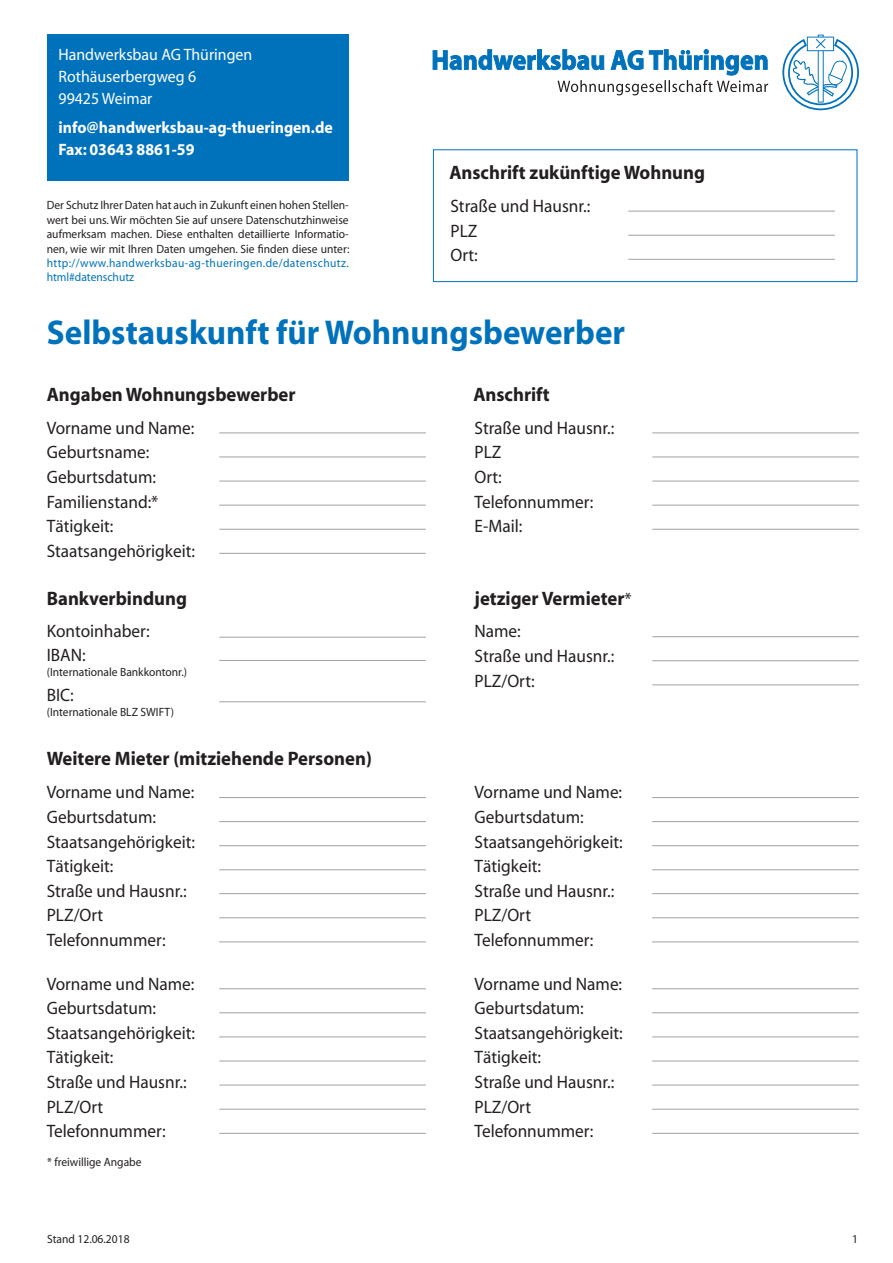
<style>
.page{position:relative;width:893px;height:1263px;background:#fff}
.page>*{position:absolute;margin:0;border:0;box-sizing:border-box;transform-origin:0 0}
.t1{font:700 34.5px "Myriad";color:#0072bc;scale:.96 1}
.t2{font:700 19.5px "Myriad";color:#231f20;scale:.96 1}
.t3{font:18px "Myriad";color:#231f20;scale:.96 1}
.t4{font:16.5px "Myriad";color:#fff;scale:.96 1}
.t5{font:700 16.5px "Myriad";color:#fff;scale:.96 1}
.t6{font:12px/14.4px "Myriad";color:#231f20;text-align:justify;scale:.96 1}
.s1{color:#0072bc}
.s2{font-weight:400;font-size:18px}
</style>
<div class="page">
<div style="left:47px;top:34px;width:302px;height:147px;background:#0072bc"></div>
<svg style="left:782px;top:35px;width:77px;height:76px"></svg>
<svg style="left:433px;top:49px;width:335px;height:46px"></svg>
<hr style="left:652px;top:432px;width:207px;height:1px;background:#a0a1a5">
<hr style="left:652px;top:636px;width:207px;height:1px;background:#a0a1a5">
<hr style="left:652px;top:457px;width:207px;height:1px;background:#a0a1a5">
<hr style="left:652px;top:660px;width:207px;height:1px;background:#a0a1a5">
<hr style="left:652px;top:505px;width:207px;height:1px;background:#a0a1a5">
<hr style="left:652px;top:481px;width:207px;height:1px;background:#a0a1a5">
<hr style="left:652px;top:684px;width:207px;height:1px;background:#a0a1a5">
<hr style="left:219px;top:432px;width:207px;height:1px;background:#a0a1a5">
<hr style="left:219px;top:797px;width:207px;height:1px;background:#a0a1a5">
<hr style="left:219px;top:988px;width:207px;height:1px;background:#a0a1a5">
<hr style="left:652px;top:797px;width:207px;height:1px;background:#a0a1a5">
<hr style="left:652px;top:988px;width:207px;height:1px;background:#a0a1a5">
<hr style="left:219px;top:637px;width:207px;height:1px;background:#a0a1a5">
<hr style="left:219px;top:457px;width:207px;height:1px;background:#a0a1a5">
<hr style="left:219px;top:821px;width:207px;height:1px;background:#a0a1a5">
<hr style="left:219px;top:1012px;width:207px;height:1px;background:#a0a1a5">
<hr style="left:652px;top:821px;width:207px;height:1px;background:#a0a1a5">
<hr style="left:652px;top:1012px;width:207px;height:1px;background:#a0a1a5">
<hr style="left:219px;top:660px;width:207px;height:1px;background:#a0a1a5">
<hr style="left:219px;top:505px;width:207px;height:1px;background:#a0a1a5">
<hr style="left:219px;top:869px;width:207px;height:1px;background:#a0a1a5">
<hr style="left:219px;top:893px;width:207px;height:1px;background:#a0a1a5">
<hr style="left:219px;top:1085px;width:207px;height:1px;background:#a0a1a5">
<hr style="left:219px;top:917px;width:207px;height:1px;background:#a0a1a5">
<hr style="left:219px;top:1109px;width:207px;height:1px;background:#a0a1a5">
<hr style="left:219px;top:1061px;width:207px;height:1px;background:#a0a1a5">
<hr style="left:652px;top:869px;width:207px;height:1px;background:#a0a1a5">
<hr style="left:652px;top:893px;width:207px;height:1px;background:#a0a1a5">
<hr style="left:652px;top:1085px;width:207px;height:1px;background:#a0a1a5">
<hr style="left:652px;top:917px;width:207px;height:1px;background:#a0a1a5">
<hr style="left:652px;top:1109px;width:207px;height:1px;background:#a0a1a5">
<hr style="left:652px;top:1061px;width:207px;height:1px;background:#a0a1a5">
<hr style="left:219px;top:701px;width:207px;height:1px;background:#a0a1a5">
<hr style="left:219px;top:481px;width:207px;height:1px;background:#a0a1a5">
<hr style="left:219px;top:845px;width:207px;height:1px;background:#a0a1a5">
<hr style="left:219px;top:1036px;width:207px;height:1px;background:#a0a1a5">
<hr style="left:652px;top:845px;width:207px;height:1px;background:#a0a1a5">
<hr style="left:652px;top:1036px;width:207px;height:1px;background:#a0a1a5">
<hr style="left:219px;top:529px;width:207px;height:1px;background:#a0a1a5">
<hr style="left:219px;top:553px;width:207px;height:1px;background:#a0a1a5">
<hr style="left:219px;top:941px;width:207px;height:1px;background:#a0a1a5">
<hr style="left:219px;top:1133px;width:207px;height:1px;background:#a0a1a5">
<hr style="left:652px;top:941px;width:207px;height:1px;background:#a0a1a5">
<hr style="left:652px;top:1133px;width:207px;height:1px;background:#a0a1a5">
<hr style="left:652px;top:529px;width:207px;height:1px;background:#a0a1a5">
<hr style="left:628px;top:211px;width:207px;height:1px;background:#a0a1a5">
<hr style="left:628px;top:235px;width:207px;height:1px;background:#a0a1a5">
<hr style="left:628px;top:259px;width:207px;height:1px;background:#a0a1a5">
<div style="left:433px;top:149px;width:424px;height:133px;border:1px solid #0072bc"></div>
<p class="t4" style="left:59px;top:46px;width:203px">Handwerksbau AG Thüringen</p>
<p class="t4" style="left:59px;top:68px;width:145px">Rothäuserbergweg 6</p>
<p class="t4" style="left:59px;top:90px;width:99px">99425 Weimar</p>
<p class="t5" style="left:59px;top:119px;width:287px">info@handwerksbau-ag-thueringen.de</p>
<p class="t5" style="left:59px;top:141px;width:143px">Fax: 03643 8861-59</p>
<p class="t6" style="left:47px;top:199px;width:317px">Der Schutz Ihrer Daten hat auch in Zukunft einen hohen Stellen&shy;wert bei uns. Wir möchten Sie auf unsere Datenschutzhinweise aufmerksam machen. Diese enthalten detaillierte Informatio&shy;nen, wie wir mit Ihren Daten umgehen. Sie finden diese unter: <span class="s1">http://www.handwerksbau-ag-thueringen.de/datenschutz. html#datenschutz</span></p>
<p class="t2" style="left:449px;top:162px;width:268px">Anschrift zukünftige Wohnung</p>
<p class="t3" style="left:450px;top:197px;width:147px">Straße und Hausnr.:</p>
<p class="t3" style="left:450px;top:222px;width:30px">PLZ</p>
<p class="t3" style="left:450px;top:246px;width:30px">Ort:</p>
<p class="t1" style="left:47px;top:315px;width:604px">Selbstauskunft für Wohnungsbewerber</p>
<p class="t2" style="left:47px;top:384px;width:261px">Angaben Wohnungsbewerber</p>
<p class="t2" style="left:473px;top:384px;width:81px">Anschrift</p>
<p class="t3" style="left:47px;top:419px;width:155px">Vorname und Name:</p>
<p class="t3" style="left:47px;top:443px;width:108px">Geburtsname:</p>
<p class="t3" style="left:47px;top:468px;width:115px">Geburtsdatum:</p>
<p class="t3" style="left:47px;top:493px;width:118px">Familienstand:*</p>
<p class="t3" style="left:47px;top:517px;width:71px">Tätigkeit:</p>
<p class="t3" style="left:47px;top:542px;width:156px">Staatsangehörigkeit:</p>
<p class="t3" style="left:475px;top:419px;width:147px">Straße und Hausnr.:</p>
<p class="t3" style="left:475px;top:443px;width:30px">PLZ</p>
<p class="t3" style="left:475px;top:468px;width:30px">Ort:</p>
<p class="t3" style="left:475px;top:493px;width:125px">Telefonnummer:</p>
<p class="t3" style="left:475px;top:517px;width:51px">E-Mail:</p>
<p class="t2" style="left:47px;top:588px;width:148px">Bankverbindung</p>
<p class="t2" style="left:475px;top:588px;width:165px">jetziger Vermieter<span class="s2">*</span></p>
<p class="t3" style="left:47px;top:622px;width:109px">Kontoinhaber:</p>
<p class="t3" style="left:47px;top:646px;width:42px">IBAN:</p>
<p class="t6" style="left:47px;top:665px;width:148px">(Internationale Bankkontonr.)</p>
<p class="t3" style="left:47px;top:686px;width:30px">BIC:</p>
<p class="t6" style="left:47px;top:705px;width:134px">(Internationale BLZ SWIFT)</p>
<p class="t2" style="left:47px;top:749px;width:340px">Weitere Mieter (mitziehende Personen)</p>
<p class="t3" style="left:47px;top:783px;width:155px">Vorname und Name:</p>
<p class="t3" style="left:47px;top:808px;width:115px">Geburtsdatum:</p>
<p class="t3" style="left:47px;top:832px;width:156px">Staatsangehörigkeit:</p>
<p class="t3" style="left:47px;top:857px;width:71px">Tätigkeit:</p>
<p class="t3" style="left:47px;top:882px;width:147px">Straße und Hausnr.:</p>
<p class="t3" style="left:47px;top:906px;width:60px">PLZ/Ort</p>
<p class="t3" style="left:47px;top:931px;width:125px">Telefonnummer:</p>
<p class="t3" style="left:47px;top:974px;width:155px">Vorname und Name:</p>
<p class="t3" style="left:47px;top:999px;width:115px">Geburtsdatum:</p>
<p class="t3" style="left:47px;top:1024px;width:156px">Staatsangehörigkeit:</p>
<p class="t3" style="left:47px;top:1048px;width:71px">Tätigkeit:</p>
<p class="t3" style="left:47px;top:1073px;width:147px">Straße und Hausnr.:</p>
<p class="t3" style="left:47px;top:1098px;width:60px">PLZ/Ort</p>
<p class="t3" style="left:47px;top:1122px;width:125px">Telefonnummer:</p>
<p class="t6" style="left:47px;top:1155px;width:100px">* freiwillige Angabe</p>
<p class="t6" style="left:47px;top:1232px;width:87px">Stand 12.06.2018</p>
<p class="t3" style="left:475px;top:622px;width:50px">Name:</p>
<p class="t3" style="left:475px;top:647px;width:147px">Straße und Hausnr.:</p>
<p class="t3" style="left:475px;top:672px;width:64px">PLZ/Ort:</p>
<p class="t3" style="left:475px;top:783px;width:155px">Vorname und Name:</p>
<p class="t3" style="left:475px;top:808px;width:115px">Geburtsdatum:</p>
<p class="t3" style="left:475px;top:832px;width:156px">Staatsangehörigkeit:</p>
<p class="t3" style="left:475px;top:857px;width:71px">Tätigkeit:</p>
<p class="t3" style="left:475px;top:882px;width:147px">Straße und Hausnr.:</p>
<p class="t3" style="left:475px;top:906px;width:60px">PLZ/Ort</p>
<p class="t3" style="left:475px;top:931px;width:125px">Telefonnummer:</p>
<p class="t3" style="left:475px;top:974px;width:155px">Vorname und Name:</p>
<p class="t3" style="left:475px;top:999px;width:115px">Geburtsdatum:</p>
<p class="t3" style="left:475px;top:1024px;width:156px">Staatsangehörigkeit:</p>
<p class="t3" style="left:475px;top:1048px;width:71px">Tätigkeit:</p>
<p class="t3" style="left:475px;top:1073px;width:147px">Straße und Hausnr.:</p>
<p class="t3" style="left:475px;top:1098px;width:60px">PLZ/Ort</p>
<p class="t3" style="left:475px;top:1122px;width:125px">Telefonnummer:</p>
<p class="t6" style="left:852px;top:1233px;width:8px">1</p>
</div>
